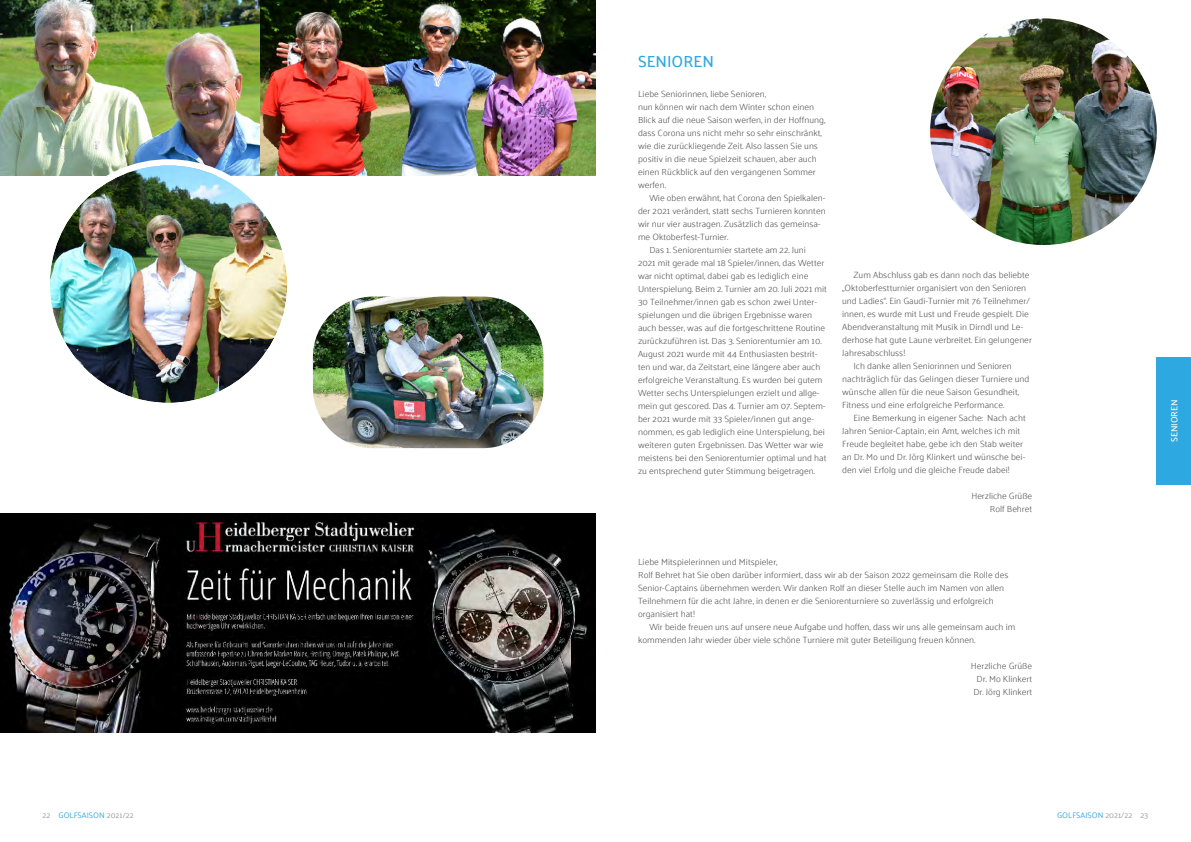
<style>
.page{position:relative;width:1191px;height:842px;background:#fff}
.page>*{position:absolute;margin:0;border:0;box-sizing:border-box;transform-origin:0 0}
.t1{font:500 16px "Palanquin";color:#2ea8e0}
.t2{font:300 9px/13px "Palanquin";color:#565656}
.t3{font:500 9px "Palanquin";color:#fff}
.t4{font:8px "Palanquin";color:#2ea8e0}
.s1{color:#9c9d9d}
</style>
<div class="page">
<div style="left:1157px;top:357px;width:34px;height:128px;background:#2ea8e0"></div>
<img style="left:930px;top:18px;width:226px;height:227px;border-radius:113px">
<img style="left:0;top:513px;width:595px;height:220px">
<img style="left:0;top:0;width:261px;height:175px">
<img style="left:261px;top:0;width:334px;height:175px">
<img style="left:313px;top:297px;width:230px;height:151px">
<img style="left:50px;top:165px;width:237px;height:238px;border-radius:119px">
<div style="left:43px;top:159px;width:250px;height:250px;border:6px solid #fff;border-radius:50%"></div>
<h1 class="t1" style="left:638px;top:52px;width:77px">SENIOREN</h1>
<p class="t2" style="left:638px;top:87px;width:189px">Liebe Seniorinnen, liebe Senioren,<br>nun können wir nach dem Winter schon einen Blick auf die neue Saison werfen, in der Hoffnung, dass Corona uns nicht mehr so sehr einschränkt, wie die zurückliegende Zeit. Also lassen Sie uns positiv in die neue Spielzeit schauen, aber auch einen Rückblick auf den vergangenen Sommer werfen.</p>
<p class="t2" style="left:649px;top:191px;width:177px">Wie oben erwähnt, hat Corona den Spielkalen-</p>
<p class="t2" style="left:638px;top:204px;width:189px">der 2021 verändert, statt sechs Turnieren konnten</p>
<p class="t2" style="left:638px;top:217px;width:184px">wir nur vier austragen. Zusätzlich das gemeinsa-</p>
<p class="t2" style="left:638px;top:230px;width:92px">me Oktoberfest-Turnier.</p>
<p class="t2" style="left:649px;top:243px;width:158px">Das 1. Seniorenturnier startete am 22. Juni</p>
<p class="t2" style="left:638px;top:256px;width:188px">2021 mit gerade mal 18 Spieler/innen, das Wetter</p>
<p class="t2" style="left:638px;top:269px;width:172px">war nicht optimal, dabei gab es lediglich eine</p>
<p class="t2" style="left:638px;top:282px;width:190px">Unterspielung. Beim 2. Turnier am 20. Juli 2021 mit</p>
<p class="t2" style="left:638px;top:295px;width:180px">30 Teilnehmer/innen gab es schon zwei Unter-</p>
<p class="t2" style="left:638px;top:308px;width:175px">spielungen und die übrigen Ergebnisse waren</p>
<p class="t2" style="left:638px;top:321px;width:189px">auch besser, was auf die fortgeschrittene Routine</p>
<p class="t2" style="left:638px;top:334px;width:185px">zurückzuführen ist. Das 3. Seniorenturnier am 10.</p>
<p class="t2" style="left:638px;top:347px;width:181px">August 2021 wurde mit 44 Enthusiasten bestrit-</p>
<p class="t2" style="left:638px;top:360px;width:184px">ten und war, da Zeitstart, eine längere aber auch</p>
<p class="t2" style="left:638px;top:373px;width:186px">erfolgreiche Veranstaltung. Es wurden bei gutem</p>
<p class="t2" style="left:638px;top:386px;width:183px">Wetter sechs Unterspielungen erzielt und allge-</p>
<p class="t2" style="left:638px;top:399px;width:189px">mein gut gescored. Das 4. Turnier am 07. Septem-</p>
<p class="t2" style="left:638px;top:412px;width:177px">ber 2021 wurde mit 33 Spieler/innen gut ange-</p>
<p class="t2" style="left:638px;top:425px;width:188px">nommen, es gab lediglich eine Unterspielung, bei</p>
<p class="t2" style="left:638px;top:438px;width:187px">weiteren guten Ergebnissen. Das Wetter war wie</p>
<p class="t2" style="left:638px;top:451px;width:190px">meistens bei den Seniorenturnier optimal und hat</p>
<p class="t2" style="left:638px;top:464px;width:178px">zu entsprechend guter Stimmung beigetragen.</p>
<p class="t2" style="left:853px;top:269px;width:178px">Zum Abschluss gab es dann noch das beliebte</p>
<p class="t2" style="left:842px;top:282px;width:186px">„Oktoberfestturnier organisiert von den Senioren</p>
<p class="t2" style="left:842px;top:294px;width:189px">und Ladies“. Ein Gaudi-Turnier mit 76 Teilnehmer/</p>
<p class="t2" style="left:842px;top:307px;width:188px">innen, es wurde mit Lust und Freude gespielt. Die</p>
<p class="t2" style="left:842px;top:320px;width:182px">Abendveranstaltung mit Musik in Dirndl und Le-</p>
<p class="t2" style="left:842px;top:333px;width:191px">derhose hat gute Laune verbreitet. Ein gelungener</p>
<p class="t2" style="left:842px;top:346px;width:65px">Jahresabschluss!</p>
<p class="t2" style="left:853px;top:359px;width:160px">Ich danke allen Seniorinnen und Senioren</p>
<p class="t2" style="left:842px;top:372px;width:189px">nachträglich für das Gelingen dieser Turniere und</p>
<p class="t2" style="left:842px;top:385px;width:178px">wünsche allen für die neue Saison Gesundheit,</p>
<p class="t2" style="left:842px;top:398px;width:164px">Fitness und eine erfolgreiche Performance.</p>
<p class="t2" style="left:853px;top:411px;width:174px">Eine Bemerkung in eigener Sache: Nach acht</p>
<p class="t2" style="left:842px;top:424px;width:180px">Jahren Senior-Captain, ein Amt, welches ich mit</p>
<p class="t2" style="left:842px;top:437px;width:182px">Freude begleitet habe, gebe ich den Stab weiter</p>
<p class="t2" style="left:842px;top:450px;width:185px">an Dr. Mo und Dr. Jörg Klinkert und wünsche bei-</p>
<p class="t2" style="left:842px;top:463px;width:169px">den viel Erfolg und die gleiche Freude dabei!</p>
<p class="t2" style="left:971px;top:489px;width:62px;text-align:right">Herzliche Grüße<br>Rolf Behret</p>
<p class="t2" style="left:638px;top:555px;width:372px">Liebe Mitspielerinnen und Mitspieler,<br>Rolf Behret hat Sie oben darüber informiert, dass wir ab der Saison 2022 gemeinsam die Rolle des Senior-Captains übernehmen werden. Wir danken Rolf an dieser Stelle auch im Namen von allen Teilnehmern für die acht Jahre, in denen er die Seniorenturniere so zuverlässig und erfolgreich organisiert hat!</p>
<p class="t2" style="left:638px;top:620px;width:379px;text-indent:11px">Wir beide freuen uns auf unsere neue Aufgabe und hoffen, dass wir uns alle gemeinsam auch im kommenden Jahr wieder über viele schöne Turniere mit guter Beteiligung freuen können.</p>
<p class="t2" style="left:970px;top:659px;width:63px;text-align:right">Herzliche Grüße<br>Dr. Mo Klinkert<br>Dr. Jörg Klinkert</p>
<p class="t3" style="left:1169px;top:442px;width:44px;rotate:-90deg">SENIOREN</p>
<p class="t4" style="left:43px;top:810px;width:93px"><span class="s1">22</span> GOLFSAISON <span class="s1">2021/22</span></p>
<p class="t4" style="left:1057px;top:810px;width:93px">GOLFSAISON <span class="s1">2021/22 23</span></p>
</div>
